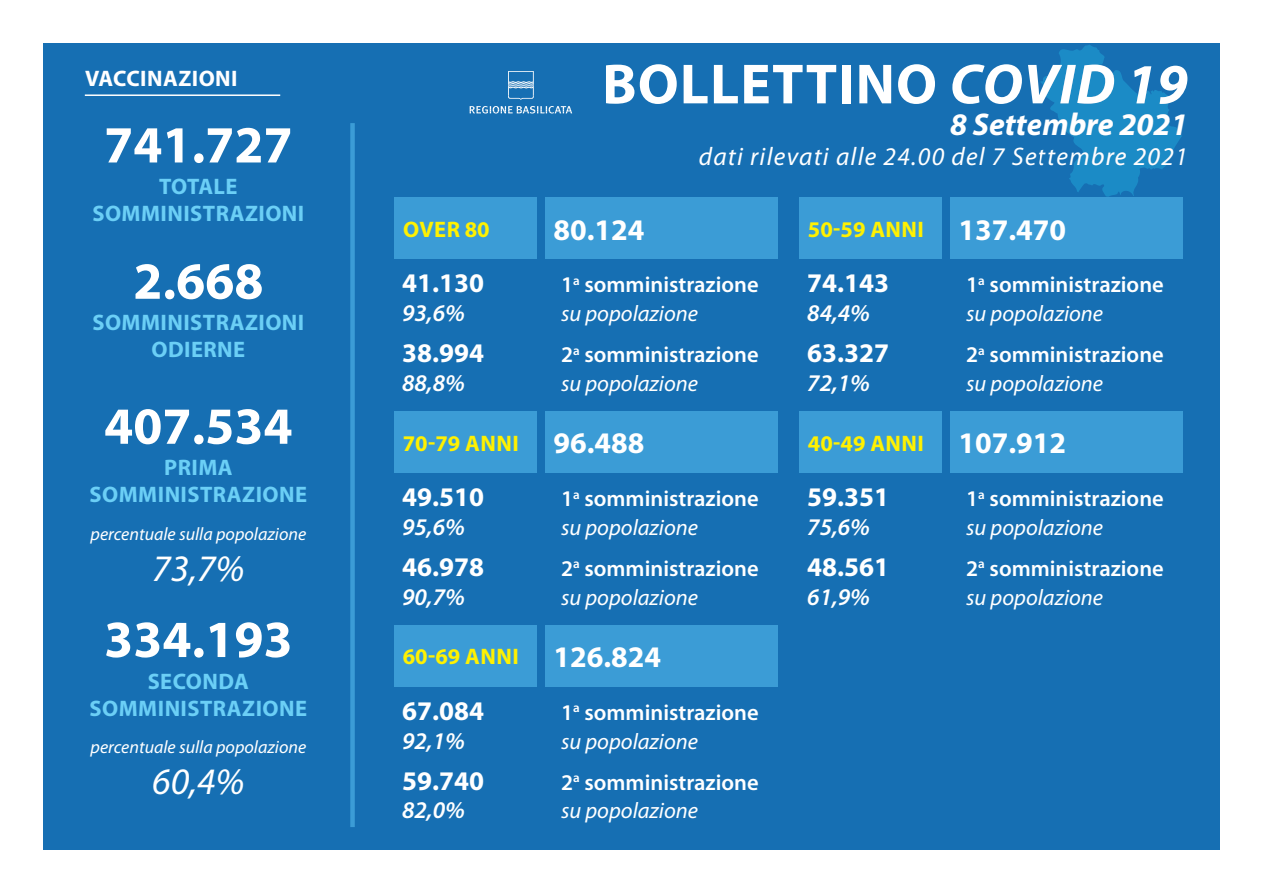
<style>
.page{position:relative;width:1263px;height:893px;background:#fff}
.page>*{position:absolute;margin:0;border:0;box-sizing:border-box;transform-origin:0 0}
.t1{font:700 57px "Myriad Pro";letter-spacing:.02em;color:#fff}
.t2{font:700 52.5px "Myriad Pro";color:#fff}
.t3{font:italic 37.5px "Myriad Pro";color:#fff}
.t4{font:italic 700 31.5px "Myriad Pro";color:#fff}
.t5{font:700 30px "Myriad Pro";color:#fff}
.t6{font:700 27px "Myriad Pro";color:#fff}
.t7{font:italic 25.5px "Myriad Pro";letter-spacing:.05em;color:#fff}
.t8{font:italic 600 24px "Myriad Pro";color:#fff}
.t9{font:600 22.5px "Myriad Pro";color:#fff}
.t10{font:italic 22.5px "Myriad Pro";color:#fff}
.t11{font:700 22.5px "Myriad Pro";letter-spacing:.02em;color:#6bcff6}
.t12{font:700 22.5px "Myriad Pro";letter-spacing:.02em;color:#fff101}
.FIletto_inferiore{font:700 22.5px "Myriad Pro";letter-spacing:.02em;color:#fff}
.t13{font:italic 18px "Myriad Pro";color:#fff}
.s1{font-style:italic}
</style>
<div class="page">
<div style="left:43px;top:43px;width:1177px;height:807px;background:#166fb3"></div>
<div style="left:350px;top:123px;width:5px;height:704px;background:#3b9cd6"></div>
<hr style="left:85px;top:94px;width:195px;height:2px;background:#fff">
<svg style="left:1040px;top:45px;width:142px;height:152px"></svg>
<div style="left:394px;top:197px;width:142px;height:62px;background:#3b9cd6"></div>
<div style="left:799px;top:197px;width:142px;height:62px;background:#3b9cd6"></div>
<div style="left:394px;top:411px;width:142px;height:62px;background:#3b9cd6"></div>
<div style="left:799px;top:411px;width:142px;height:62px;background:#3b9cd6"></div>
<div style="left:394px;top:625px;width:142px;height:62px;background:#3b9cd6"></div>
<div style="left:545px;top:197px;width:232px;height:62px;background:#3b9cd6"></div>
<div style="left:950px;top:197px;width:232px;height:62px;background:#3b9cd6"></div>
<div style="left:545px;top:411px;width:232px;height:62px;background:#3b9cd6"></div>
<div style="left:950px;top:411px;width:232px;height:62px;background:#3b9cd6"></div>
<div style="left:545px;top:625px;width:232px;height:62px;background:#3b9cd6"></div>
<svg style="left:508px;top:71px;width:26px;height:29px"></svg>
<svg style="left:470px;top:106px;width:102px;height:8px"></svg>
<p class="FIletto_inferiore" style="left:85px;top:64px;width:154px">VACCINAZIONI</p>
<p class="t2" style="left:104px;top:111px;width:190px">741.727</p>
<p class="t11" style="left:159px;top:172px;width:80px">TOTALE</p>
<p class="t11" style="left:92px;top:199px;width:213px">SOMMINISTRAZIONI</p>
<p class="t2" style="left:133px;top:247px;width:132px">2.668</p>
<p class="t11" style="left:92px;top:308px;width:213px">SOMMINISTRAZIONI</p>
<p class="t11" style="left:151px;top:335px;width:95px">ODIERNE</p>
<p class="t2" style="left:104px;top:392px;width:190px">407.534</p>
<p class="t11" style="left:164px;top:453px;width:70px">PRIMA</p>
<p class="t11" style="left:90px;top:480px;width:219px">SOMMINISTRAZIONE</p>
<p class="t13" style="left:91px;top:523px;width:217px">percentuale sulla popolazione</p>
<p class="t3" style="left:152px;top:545px;width:94px">73,7%</p>
<p class="t2" style="left:104px;top:605px;width:190px">334.193</p>
<p class="t11" style="left:148px;top:666px;width:103px">SECONDA</p>
<p class="t11" style="left:90px;top:693px;width:219px">SOMMINISTRAZIONE</p>
<p class="t13" style="left:91px;top:736px;width:217px">percentuale sulla popolazione</p>
<p class="t3" style="left:152px;top:758px;width:94px">60,4%</p>
<p class="t1" style="left:602px;top:47px;width:587px">BOLLETTINO <span class="s1">COVID 19</span></p>
<p class="t4" style="left:950px;top:104px;width:239px">8 Settembre 2021</p>
<p class="t7" style="left:699px;top:141px;width:490px">dati rilevati alle 24.00 del 7 Settembre 2021</p>
<p class="t5" style="left:553px;top:210px;width:93px">80.124</p>
<p class="t5" style="left:958px;top:210px;width:109px">137.470</p>
<p class="t12" style="left:403px;top:215px;width:88px">OVER 80</p>
<p class="t12" style="left:808px;top:215px;width:117px">50-59 ANNI</p>
<p class="t6" style="left:402px;top:266px;width:83px">41.130</p>
<p class="t9" style="left:561px;top:271px;width:199px">1<sup>a</sup> somministrazione</p>
<p class="t8" style="left:402px;top:298px;width:64px">93,6%</p>
<p class="t10" style="left:561px;top:300px;width:138px">su popolazione</p>
<p class="t6" style="left:402px;top:335px;width:83px">38.994</p>
<p class="t9" style="left:561px;top:340px;width:199px">2<sup>a</sup> somministrazione</p>
<p class="t8" style="left:402px;top:368px;width:64px">88,8%</p>
<p class="t10" style="left:561px;top:369px;width:138px">su popolazione</p>
<p class="t6" style="left:807px;top:266px;width:83px">74.143</p>
<p class="t9" style="left:966px;top:271px;width:199px">1<sup>a</sup> somministrazione</p>
<p class="t8" style="left:807px;top:298px;width:64px">84,4%</p>
<p class="t10" style="left:966px;top:300px;width:138px">su popolazione</p>
<p class="t6" style="left:807px;top:335px;width:83px">63.327</p>
<p class="t9" style="left:966px;top:340px;width:199px">2<sup>a</sup> somministrazione</p>
<p class="t8" style="left:807px;top:368px;width:64px">72,1%</p>
<p class="t10" style="left:966px;top:369px;width:138px">su popolazione</p>
<p class="t5" style="left:553px;top:424px;width:93px">96.488</p>
<p class="t5" style="left:958px;top:424px;width:109px">107.912</p>
<p class="t12" style="left:403px;top:428px;width:117px">70-79 ANNI</p>
<p class="t12" style="left:808px;top:428px;width:117px">40-49 ANNI</p>
<p class="t6" style="left:402px;top:479px;width:83px">49.510</p>
<p class="t9" style="left:561px;top:484px;width:199px">1<sup>a</sup> somministrazione</p>
<p class="t8" style="left:402px;top:512px;width:64px">95,6%</p>
<p class="t10" style="left:561px;top:513px;width:138px">su popolazione</p>
<p class="t6" style="left:402px;top:549px;width:83px">46.978</p>
<p class="t9" style="left:561px;top:554px;width:199px">2<sup>a</sup> somministrazione</p>
<p class="t8" style="left:402px;top:581px;width:64px">90,7%</p>
<p class="t10" style="left:561px;top:583px;width:138px">su popolazione</p>
<p class="t12" style="left:403px;top:642px;width:117px">60-69 ANNI</p>
<p class="t5" style="left:553px;top:637px;width:109px">126.824</p>
<p class="t6" style="left:402px;top:693px;width:83px">67.084</p>
<p class="t9" style="left:561px;top:698px;width:199px">1<sup>a</sup> somministrazione</p>
<p class="t8" style="left:402px;top:725px;width:64px">92,1%</p>
<p class="t10" style="left:561px;top:727px;width:138px">su popolazione</p>
<p class="t6" style="left:402px;top:763px;width:83px">59.740</p>
<p class="t9" style="left:561px;top:768px;width:199px">2<sup>a</sup> somministrazione</p>
<p class="t8" style="left:402px;top:795px;width:64px">82,0%</p>
<p class="t10" style="left:561px;top:797px;width:138px">su popolazione</p>
<p class="t6" style="left:807px;top:479px;width:83px">59.351</p>
<p class="t9" style="left:966px;top:484px;width:199px">1<sup>a</sup> somministrazione</p>
<p class="t8" style="left:807px;top:512px;width:64px">75,6%</p>
<p class="t10" style="left:966px;top:513px;width:138px">su popolazione</p>
<p class="t6" style="left:807px;top:549px;width:83px">48.561</p>
<p class="t9" style="left:966px;top:554px;width:199px">2<sup>a</sup> somministrazione</p>
<p class="t8" style="left:807px;top:581px;width:64px">61,9%</p>
<p class="t10" style="left:966px;top:583px;width:138px">su popolazione</p>
</div>
